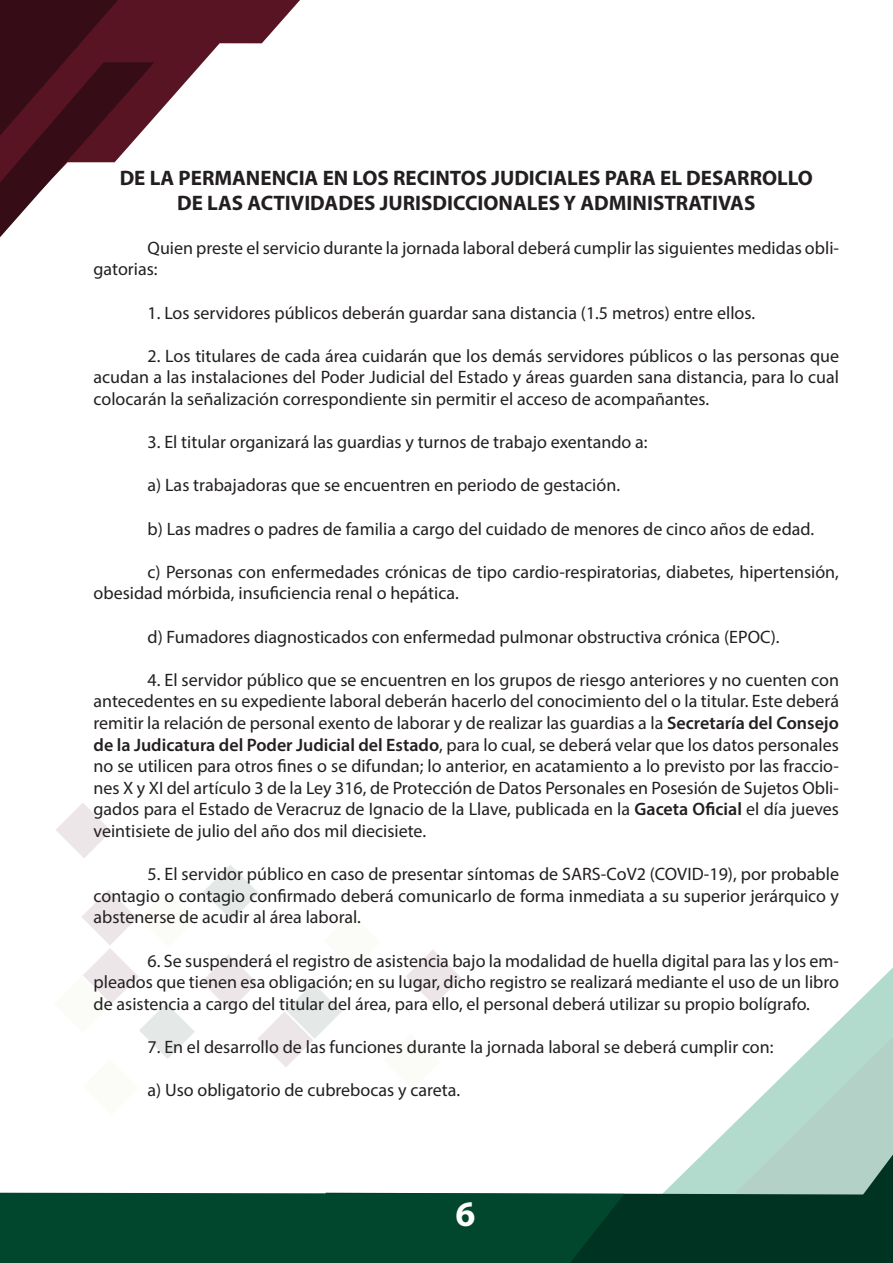
<style>
.page{position:relative;width:893px;height:1263px;background:#fff}
.page>*{position:absolute;margin:0;border:0;box-sizing:border-box;transform-origin:0 0}
.t1{font:700 36px "Myriad Pro";color:#fff}
.t2{font:700 21px "Myriad Pro";color:#231f20}
.t3{font:18px/21.6px "Myriad Pro";color:#231f20;text-align:justify}
.s1{font-weight:600}
</style>
<div class="page">
<svg style="left:154px;top:0;width:146px;height:118px"></svg>
<svg style="left:0;top:0;width:154px;height:237px"></svg>
<svg style="left:56px;top:803px;width:55px;height:55px"></svg>
<svg style="left:0;top:865px;width:893px;height:398px"></svg>
<p class="t2" style="left:120px;top:164px;width:695px">DE LA PERMANENCIA EN LOS RECINTOS JUDICIALES PARA EL DESARROLLO</p>
<p class="t2" style="left:177px;top:190px;width:580px">DE LAS ACTIVIDADES JURISDICCIONALES Y ADMINISTRATIVAS</p>
<p class="t3" style="left:94px;top:237px;width:747px;text-indent:54px">Quien preste el servicio durante la jornada laboral deberá cumplir las siguientes medidas obli&shy;gatorias:</p>
<p class="t3" style="left:148px;top:301px;width:609px">1. Los servidores públicos deberán guardar sana distancia (1.5 metros) entre ellos.</p>
<p class="t3" style="left:94px;top:345px;width:747px;text-indent:54px">2. Los titulares de cada área cuidarán que los demás servidores públicos o las personas que acudan a las instalaciones del Poder Judicial del Estado y áreas guarden sana distancia, para lo cual colocarán la señalización correspondiente sin permitir el acceso de acompañantes.</p>
<p class="t3" style="left:148px;top:431px;width:501px">3. El titular organizará las guardias y turnos de trabajo exentando a:</p>
<p class="t3" style="left:148px;top:474px;width:474px">a) Las trabajadoras que se encuentren en periodo de gestación.</p>
<p class="t3" style="left:148px;top:517px;width:668px">b) Las madres o padres de familia a cargo del cuidado de menores de cinco años de edad.</p>
<p class="t3" style="left:94px;top:561px;width:747px;text-indent:54px">c) Personas con enfermedades crónicas de tipo cardio-respiratorias, diabetes, hipertensión, obesidad mórbida, insuficiencia renal o hepática.</p>
<p class="t3" style="left:148px;top:625px;width:634px">d) Fumadores diagnosticados con enfermedad pulmonar obstructiva crónica (EPOC).</p>
<p class="t3" style="left:94px;top:669px;width:747px;text-indent:54px">4. El servidor público que se encuentren en los grupos de riesgo anteriores y no cuenten con antecedentes en su expediente laboral deberán hacerlo del conocimiento del o la titular. Este deberá remitir la relación de personal exento de laborar y de realizar las guardias a la <span class="s1">Secretaría del Consejo de la Judicatura del Poder Judicial del Estado</span>, para lo cual, se deberá velar que los datos personales no se utilicen para otros fines o se difundan; lo anterior, en acatamiento a lo previsto por las fraccio&shy;nes X y XI del artículo 3 de la Ley 316, de Protección de Datos Personales en Posesión de Sujetos Obli&shy;gados para el Estado de Veracruz de Ignacio de la Llave, publicada en la <span class="s1">Gaceta Oficial</span> el día jueves veintisiete de julio del año dos mil diecisiete.</p>
<p class="t3" style="left:94px;top:863px;width:747px;text-indent:54px">5. El servidor público en caso de presentar síntomas de SARS-CoV2 (COVID-19), por probable contagio o contagio confirmado deberá comunicarlo de forma inmediata a su superior jerárquico y abstenerse de acudir al área laboral.</p>
<p class="t3" style="left:94px;top:949px;width:747px;text-indent:54px">6. Se suspenderá el registro de asistencia bajo la modalidad de huella digital para las y los em&shy;pleados que tienen esa obligación; en su lugar, dicho registro se realizará mediante el uso de un libro de asistencia a cargo del titular del área, para ello, el personal deberá utilizar su propio bolígrafo.</p>
<p class="t3" style="left:148px;top:1036px;width:627px">7. En el desarrollo de las funciones durante la jornada laboral se deberá cumplir con:</p>
<p class="t3" style="left:148px;top:1079px;width:314px">a) Uso obligatorio de cubrebocas y careta.</p>
<p class="t1" style="left:455px;top:1190px;width:21px">6</p>
</div>
